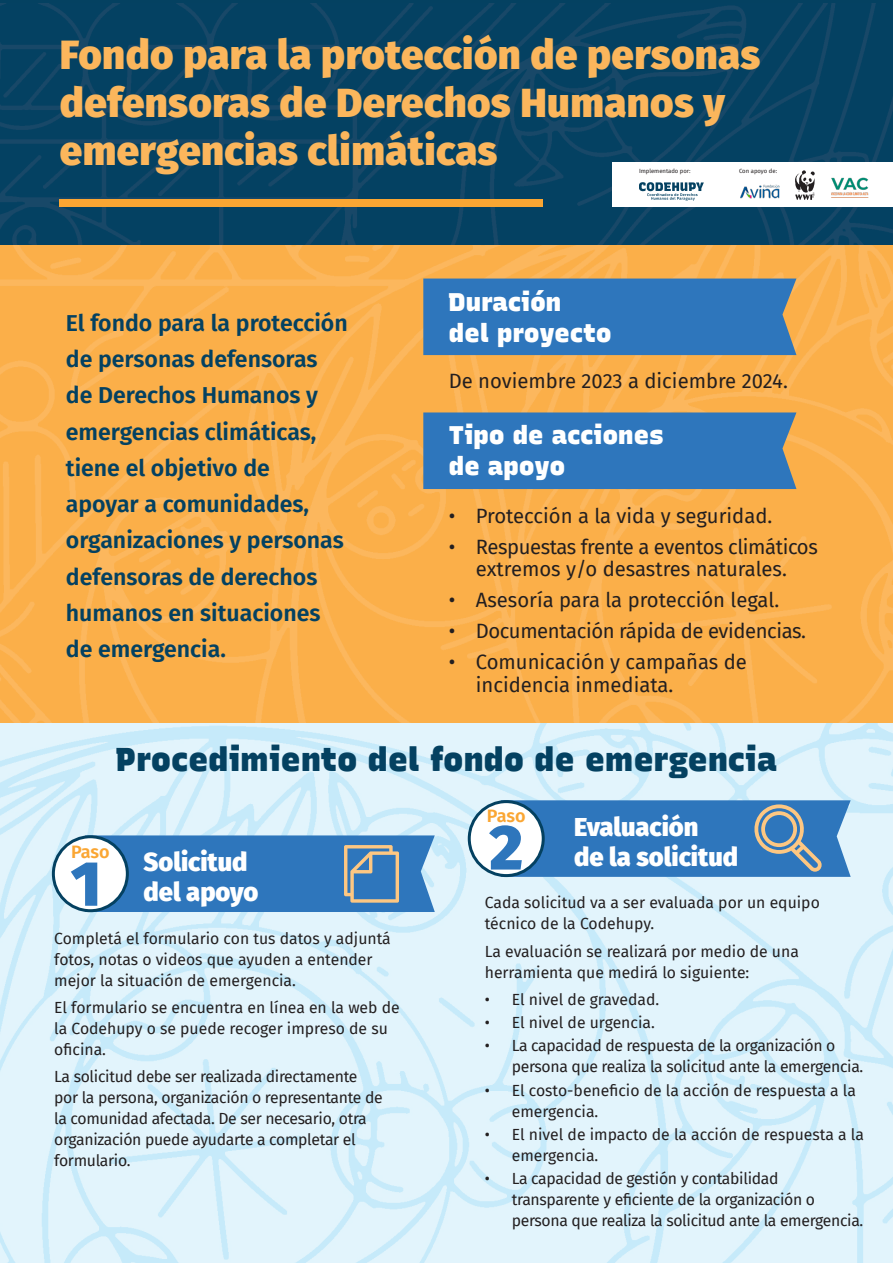
<style>
.page{position:relative;width:893px;height:1263px;background:#fff}
.page>*{position:absolute;margin:0;border:0;box-sizing:border-box;transform-origin:0 0}
.nro{font:900 63.45px "Fira Sans";color:#2e76bc}
.pasos{font:900 40.2px/47.8px "Fira Sans";letter-spacing:.01em;color:#fbb65c}
.texto{font:300 33px "Recursive Sans Linear";letter-spacing:.01em;color:#044161}
.subs{font:300 25.5px "Recursive Sans Linear";letter-spacing:.01em;color:#fff}
.pasos-2{font:900 25.5px "Fira Sans";color:#fff}
.texto-2{font:600 23.1px/36.3px "Fira Sans";color:#044161}
.texto-3{font:20.25px/22.5px "Fira Sans";letter-spacing:-.005em;color:#231f20;text-align:center}
.pso{font:600 18px "Fira Sans";letter-spacing:-.01em;color:#faa633}
.texto-4{font:15.75px/21px "Fira Sans";letter-spacing:-.015em;color:#231f20}
.texto-5{font:5.85px "Fira Sans";color:#231f20}
</style>
<div class="page">
<img style="left:0;top:723px;width:893px;height:540px">
<img style="left:0;top:244px;width:893px;height:479px">
<div style="left:423px;top:279px;width:373px;height:76px;background:#2e76bc"></div>
<div style="left:423px;top:412px;width:373px;height:77px;background:#2e76bc"></div>
<svg style="left:97px;top:835px;width:338px;height:77px;background:#3c7dba"></svg>
<div style="left:53px;top:837px;width:74px;height:74px;background:#fff;border-radius:50%"></div>
<div style="left:52px;top:835px;width:77px;height:77px;border:3px solid #044161;border-radius:50%"></div>
<svg style="left:469px;top:802px;width:74px;height:73px"></svg>
<svg style="left:489px;top:800px;width:362px;height:77px;background:#4c87bf"></svg>
<img style="left:0;top:3px;width:893px;height:241px">
<div style="left:612px;top:162px;width:281px;height:44px;background:#fff"></div>
<svg style="left:639px;top:182px;width:65px;height:19px"></svg>
<svg style="left:795px;top:170px;width:20px;height:30px"></svg>
<img style="left:740px;top:184px;width:40px;height:15px">
<img style="left:831px;top:177px;width:38px;height:21px">
<div style="left:60px;top:199px;width:483px;height:7px;background:#faa633"></div>
<p class="pasos" style="left:60px;top:27px;width:702px">Fondo para la protección de personas defensoras de Derechos Humanos y emergencias climáticas</p>
<p class="texto-5" style="left:639px;top:166px;width:53px">Implementado por:</p>
<p class="texto-5" style="left:739px;top:166px;width:39px">Con apoyo de:</p>
<p class="texto-2" style="left:66px;top:303px;width:283px">El fondo para la protección de personas defensoras de Derechos Humanos y emergencias climáticas, tiene el objetivo de apoyar a comunidades, organizaciones y personas defensoras de derechos humanos en situaciones de emergencia.</p>
<p class="subs" style="left:449px;top:282px;width:114px">Duración</p>
<p class="subs" style="left:449px;top:313px;width:164px">del proyecto</p>
<p class="texto-3" style="left:449px;top:369px;width:341px">De noviembre 2023 a diciembre 2024.</p>
<p class="subs" style="left:449px;top:415px;width:216px">Tipo de acciones</p>
<p class="subs" style="left:449px;top:446px;width:118px">de apoyo</p>
<p class="texto-3" style="left:449px;top:504px;width:325px">• Protección a la vida y seguridad.</p>
<p class="texto-3" style="left:449px;top:535px;width:370px">• Respuestas frente a eventos climáticos extremos y/o desastres naturales.</p>
<p class="texto-3" style="left:449px;top:588px;width:332px">• Asesoría para la protección legal.</p>
<p class="texto-3" style="left:449px;top:619px;width:359px">• Documentación rápida de evidencias.</p>
<p class="texto-3" style="left:476px;top:650px;width:273px;text-align:left;text-indent:-27px">• Comunicación y campañas de incidencia inmediata.</p>
<p class="texto" style="left:116px;top:734px;width:662px">Procedimiento del fondo de emergencia</p>
<p class="pso" style="left:71px;top:836px;width:40px">Paso</p>
<p class="nro" style="left:71px;top:827px;width:32px">1</p>
<p class="pasos-2" style="left:144px;top:839px;width:106px">Solicitud</p>
<p class="pasos-2" style="left:144px;top:869px;width:117px">del apoyo</p>
<p class="texto-4" style="left:54px;top:927px;width:338px">Completá el formulario con tus datos y adjuntá fotos, notas o videos que ayuden a entender mejor la situación de emergencia.</p>
<p class="texto-4" style="left:54px;top:996px;width:347px">El formulario se encuentra en línea en la web de la Codehupy o se puede recoger impreso de su oficina.</p>
<p class="texto-4" style="left:54px;top:1066px;width:330px">La solicitud debe ser realizada directamente por la persona, organización o representante de la comunidad afectada. De ser necesario, otra organización puede ayudarte a completar el formulario.</p>
<p class="pso" style="left:487px;top:801px;width:40px">Paso</p>
<p class="pasos-2" style="left:574px;top:804px;width:126px">Evaluación</p>
<p class="pasos-2" style="left:574px;top:834px;width:166px">de la solicitud</p>
<p class="texto-4" style="left:485px;top:892px;width:337px">Cada solicitud va a ser evaluada por un equipo técnico de la Codehupy.</p>
<p class="texto-4" style="left:485px;top:940px;width:316px">La evaluación se realizará por medio de una herramienta que medirá lo siguiente:</p>
<p class="texto-4" style="left:485px;top:989px;width:176px">• El nivel de gravedad.</p>
<p class="texto-4" style="left:485px;top:1012px;width:172px">• El nivel de urgencia.</p>
<p class="texto-4" style="left:512px;top:1035px;width:353px;text-indent:-27px">• La capacidad de respuesta de la organización o persona que realiza la solicitud ante la emergencia.</p>
<p class="texto-4" style="left:512px;top:1079px;width:346px;text-indent:-27px">• El costo-beneficio de la acción de respuesta a la emergencia.</p>
<p class="texto-4" style="left:512px;top:1123px;width:354px;text-indent:-27px">• El nivel de impacto de la acción de respuesta a la emergencia.</p>
<p class="texto-4" style="left:512px;top:1167px;width:353px;text-indent:-27px">• La capacidad de gestión y contabilidad transparente y eficiente de la organización o persona que realiza la solicitud ante la emergencia.</p>
</div>
